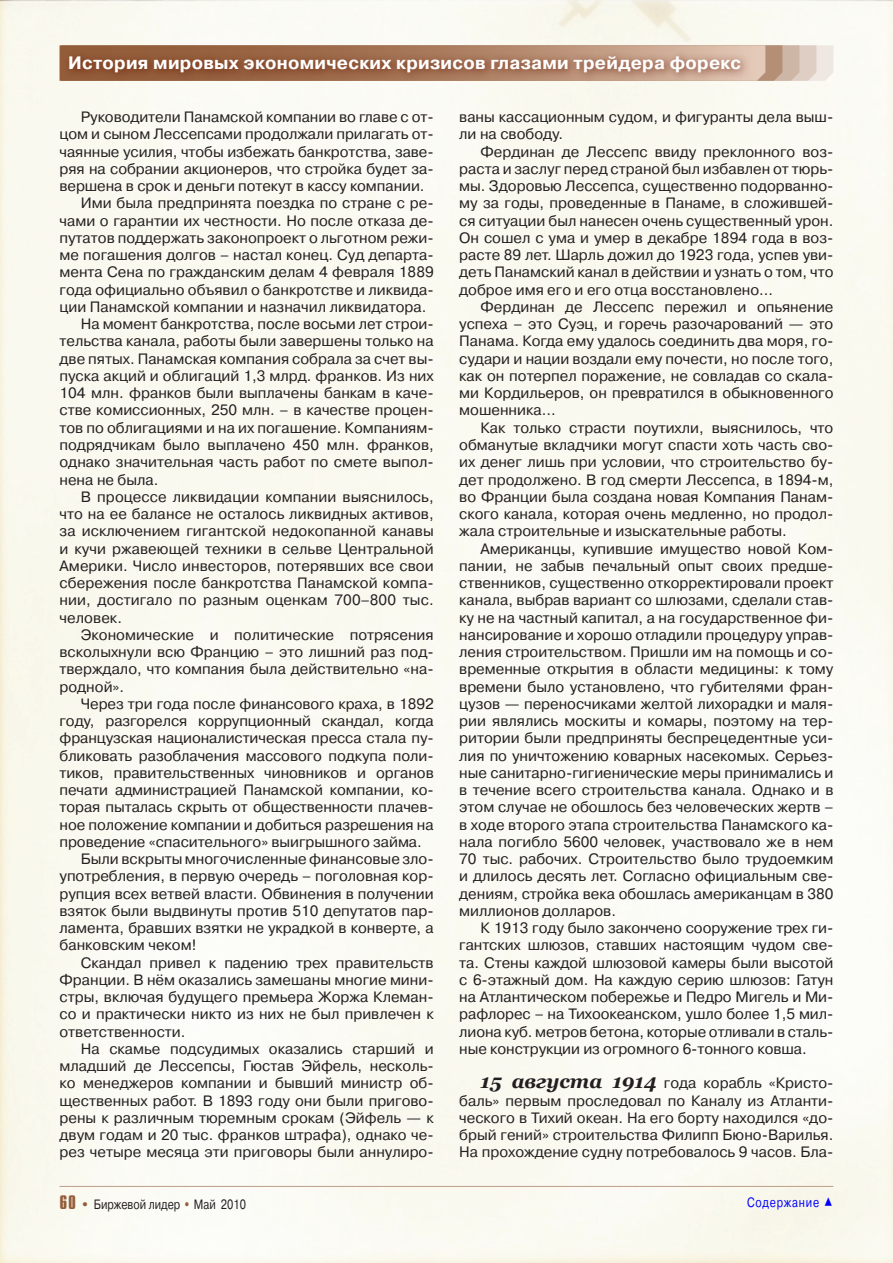
<style>
.page{position:relative;width:893px;height:1263px;background:#fff}
.page>*{position:absolute;margin:0;border:0;box-sizing:border-box;transform-origin:0 0}
.t1{font:700 18px "Pragmatica C";letter-spacing:.015em;color:#fff}
.t2{font:15px/17.2px "Pragmatica C";color:#231f20;text-align:justify}
.t3{font:13.5px "Pragmatica C";color:#231f20;scale:.8 1}
.t4{font:13.5px "Pragmatica C";letter-spacing:.07em;color:#00f;scale:.8 1}
.s1{font-family:"Georgia";font-weight:700;font-style:italic;font-size:19.5px}
.s2{font-family:"Compact C";font-weight:700;font-size:19.5px;color:#935d3a}
.s3{font-family:"Compact C";font-weight:700;font-size:16.5px;color:#935d3a}
</style>
<div class="page">
<hr style="left:60px;top:1186px;width:773px;height:1px;background:#be9e89">
<svg style="left:60px;top:45px;width:773px;height:36px;background:#c2a18c"></svg>
<div style="left:62px;top:49px;width:689px;height:33px;background:#641400;opacity:.75"></div>
<svg style="left:825px;top:1197px;width:7px;height:9px"></svg>
<p class="t1" style="left:68px;top:53px;width:675px">История мировых экономических кризисов глазами трейдера форекс</p>
<p class="t2" style="left:81px;top:108px;width:354px">Руководители Панамской компании во главе с от-</p>
<p class="t2" style="left:60px;top:126px;width:376px">цом и сыном Лессепсами продолжали прилагать от-</p>
<p class="t2" style="left:60px;top:143px;width:376px">чаянные усилия, чтобы избежать банкротства, заве-</p>
<p class="t2" style="left:60px;top:160px;width:376px">ряя на собрании акционеров, что стройка будет за-</p>
<p class="t2" style="left:60px;top:177px;width:366px">вершена в срок и деньги потекут в кассу компании.</p>
<p class="t2" style="left:81px;top:195px;width:354px">Ими была предпринята поездка по стране с ре-</p>
<p class="t2" style="left:60px;top:212px;width:376px">чами о гарантии их честности. Но после отказа де-</p>
<p class="t2" style="left:60px;top:229px;width:376px">путатов поддержать законопроект о льготном режи-</p>
<p class="t2" style="left:60px;top:246px;width:376px">ме погашения долгов – настал конец. Суд департа-</p>
<p class="t2" style="left:60px;top:264px;width:376px">мента Сена по гражданским делам 4 февраля 1889</p>
<p class="t2" style="left:60px;top:281px;width:376px">года официально объявил о банкротстве и ликвида-</p>
<p class="t2" style="left:60px;top:298px;width:368px">ции Панамской компании и назначил ликвидатора.</p>
<p class="t2" style="left:81px;top:315px;width:354px">На момент банкротства, после восьми лет строи-</p>
<p class="t2" style="left:60px;top:333px;width:376px">тельства канала, работы были завершены только на</p>
<p class="t2" style="left:60px;top:350px;width:376px">две пятых. Панамская компания собрала за счет вы-</p>
<p class="t2" style="left:60px;top:367px;width:376px">пуска акций и облигаций 1,3 млрд. франков. Из них</p>
<p class="t2" style="left:60px;top:384px;width:376px">104 млн. франков были выплачены банкам в каче-</p>
<p class="t2" style="left:60px;top:402px;width:376px">стве комиссионных, 250 млн. – в качестве процен-</p>
<p class="t2" style="left:60px;top:419px;width:376px">тов по облигациями и на их погашение. Компаниям-</p>
<p class="t2" style="left:60px;top:436px;width:376px">подрядчикам было выплачено 450 млн. франков,</p>
<p class="t2" style="left:60px;top:453px;width:376px">однако значительная часть работ по смете выпол-</p>
<p class="t2" style="left:60px;top:471px;width:101px">нена не была.</p>
<p class="t2" style="left:81px;top:488px;width:354px">В процессе ликвидации компании выяснилось,</p>
<p class="t2" style="left:60px;top:505px;width:376px">что на ее балансе не осталось ликвидных активов,</p>
<p class="t2" style="left:60px;top:522px;width:376px">за исключением гигантской недокопанной канавы</p>
<p class="t2" style="left:60px;top:540px;width:376px">и кучи ржавеющей техники в сельве Центральной</p>
<p class="t2" style="left:60px;top:557px;width:376px">Америки. Число инвесторов, потерявших все свои</p>
<p class="t2" style="left:60px;top:574px;width:376px">сбережения после банкротства Панамской компа-</p>
<p class="t2" style="left:60px;top:591px;width:376px">нии, достигало по разным оценкам 700–800 тыс.</p>
<p class="t2" style="left:60px;top:609px;width:64px">человек.</p>
<p class="t2" style="left:81px;top:626px;width:354px">Экономические и политические потрясения</p>
<p class="t2" style="left:60px;top:643px;width:376px">всколыхнули всю Францию – это лишний раз под-</p>
<p class="t2" style="left:60px;top:660px;width:376px">тверждало, что компания была действительно «на-</p>
<p class="t2" style="left:60px;top:678px;width:66px">родной».</p>
<p class="t2" style="left:81px;top:695px;width:354px">Через три года после финансового краха, в 1892</p>
<p class="t2" style="left:60px;top:712px;width:376px">году, разгорелся коррупционный скандал, когда</p>
<p class="t2" style="left:60px;top:729px;width:376px">французская националистическая пресса стала пу-</p>
<p class="t2" style="left:60px;top:747px;width:376px">бликовать разоблачения массового подкупа поли-</p>
<p class="t2" style="left:60px;top:764px;width:376px">тиков, правительственных чиновников и органов</p>
<p class="t2" style="left:60px;top:781px;width:376px">печати администрацией Панамской компании, ко-</p>
<p class="t2" style="left:60px;top:798px;width:376px">торая пыталась скрыть от общественности плачев-</p>
<p class="t2" style="left:60px;top:816px;width:376px">ное положение компании и добиться разрешения на</p>
<p class="t2" style="left:60px;top:833px;width:364px">проведение «спасительного» выигрышного займа.</p>
<p class="t2" style="left:81px;top:850px;width:354px">Были вскрыты многочисленные финансовые зло-</p>
<p class="t2" style="left:60px;top:867px;width:376px">употребления, в первую очередь – поголовная кор-</p>
<p class="t2" style="left:60px;top:885px;width:376px">рупция всех ветвей власти. Обвинения в получении</p>
<p class="t2" style="left:60px;top:902px;width:376px">взяток были выдвинуты против 510 депутатов пар-</p>
<p class="t2" style="left:60px;top:919px;width:376px">ламента, бравших взятки не украдкой в конверте, а</p>
<p class="t2" style="left:60px;top:936px;width:138px">банковским чеком!</p>
<p class="t2" style="left:81px;top:954px;width:354px">Скандал привел к падению трех правительств</p>
<p class="t2" style="left:60px;top:971px;width:376px">Франции. В нём оказались замешаны многие мини-</p>
<p class="t2" style="left:60px;top:988px;width:376px">стры, включая будущего премьера Жоржа Клеман-</p>
<p class="t2" style="left:60px;top:1005px;width:376px">со и практически никто из них не был привлечен к</p>
<p class="t2" style="left:60px;top:1023px;width:127px">ответственности.</p>
<p class="t2" style="left:81px;top:1040px;width:354px">На скамье подсудимых оказались старший и</p>
<p class="t2" style="left:60px;top:1057px;width:376px">младший де Лессепсы, Гюстав Эйфель, несколь-</p>
<p class="t2" style="left:60px;top:1074px;width:376px">ко менеджеров компании и бывший министр об-</p>
<p class="t2" style="left:60px;top:1092px;width:376px">щественных работ. В 1893 году они были пригово-</p>
<p class="t2" style="left:60px;top:1109px;width:376px">рены к различным тюремным срокам (Эйфель — к</p>
<p class="t2" style="left:60px;top:1126px;width:376px">двум годам и 20 тыс. франков штрафа), однако че-</p>
<p class="t2" style="left:60px;top:1143px;width:376px">рез четыре месяца эти приговоры были аннулиро-</p>
<p class="t2" style="left:459px;top:108px;width:376px">ваны кассационным судом, и фигуранты дела выш&shy;ли на свободу.</p>
<p class="t2" style="left:459px;top:143px;width:376px;text-indent:21px">Фердинан де Лессепс ввиду преклонного воз&shy;раста и заслуг перед страной был избавлен от тюрь&shy;мы. Здоровью Лессепса, существенно подорванно&shy;му за годы, проведенные в Панаме, в сложившей&shy;ся ситуации был нанесен очень существенный урон.<br>Он сошел с ума и умер в декабре 1894 года в воз&shy;расте 89 лет. Шарль дожил до 1923 года, успев уви&shy;деть Панамский канал в действии и узнать о том, что доброе имя его и его отца восстановлено…</p>
<p class="t2" style="left:459px;top:298px;width:376px;text-indent:21px">Фердинан де Лессепс пережил и опьянение успеха – это Суэц, и горечь разочарований — это Панама. Когда ему удалось соединить два моря, го&shy;судари и нации воздали ему почести, но после того, как он потерпел поражение, не совладав со скала&shy;ми Кордильеров, он превратился в обыкновенного мошенника...</p>
<p class="t2" style="left:459px;top:419px;width:376px;text-indent:21px">Как только страсти поутихли, выяснилось, что обманутые вкладчики могут спасти хоть часть сво&shy;их денег лишь при условии, что строительство бу&shy;дет продолжено. В год смерти Лессепса, в 1894-м, во Франции была создана новая Компания Панам&shy;ского канала, которая очень медленно, но продол&shy;жала строительные и изыскательные работы.</p>
<p class="t2" style="left:459px;top:540px;width:376px;text-indent:21px">Американцы, купившие имущество новой Ком&shy;пании, не забыв печальный опыт своих предше&shy;ственников, существенно откорректировали проект канала, выбрав вариант со шлюзами, сделали став&shy;ку не на частный капитал, а на государственное фи&shy;нансирование и хорошо отладили процедуру управ&shy;ления строительством. Пришли им на помощь и со&shy;временные открытия в области медицины: к тому времени было установлено, что губителями фран&shy;цузов — переносчиками желтой лихорадки и маля&shy;рии являлись москиты и комары, поэтому на тер&shy;ритории были предприняты беспрецедентные уси&shy;лия по уничтожению коварных насекомых. Серьез&shy;ные санитарно-гигиенические меры принимались и в течение всего строительства канала. Однако и в этом случае не обошлось без человеческих жертв – в ходе второго этапа строительства Панамского ка&shy;нала погибло 5600 человек, участвовало же в нем 70 тыс. рабочих. Строительство было трудоемким и длилось десять лет. Согласно официальным све&shy;дениям, стройка века обошлась американцам в 380 миллионов долларов.</p>
<p class="t2" style="left:459px;top:919px;width:376px;text-indent:21px">К 1913 году было закончено сооружение трех ги&shy;гантских шлюзов, ставших настоящим чудом све&shy;та. Стены каждой шлюзовой камеры были высотой с 6-этажный дом. На каждую серию шлюзов: Гатун на Атлантическом побережье и Педро Мигель и Ми&shy;рафлорес – на Тихоокеанском, ушло более 1,5 мил&shy;лиона куб. метров бетона, которые отливали в сталь&shy;ные конструкции из огромного 6-тонного ковша.</p>
<p class="t2" style="left:459px;top:1074px;width:376px;text-indent:21px"><span class="s1">15 августа 1914</span> года корабль «Кристо&shy;баль» первым проследовал по Каналу из Атланти&shy;ческого в Тихий океан. На его борту находился «до&shy;брый гений» строительства Филипп Бюно-Варилья.<br>На прохождение судну потребовалось 9 часов. Бла-</p>
<p class="t3" style="left:60px;top:1196px;width:235px"><span class="s2">60</span> <span class="s3">•</span> Биржевой лидер <span class="s3">•</span> Май 2010</p>
<p class="t4" style="left:747px;top:1194px;width:92px">Содержание</p>
</div>
